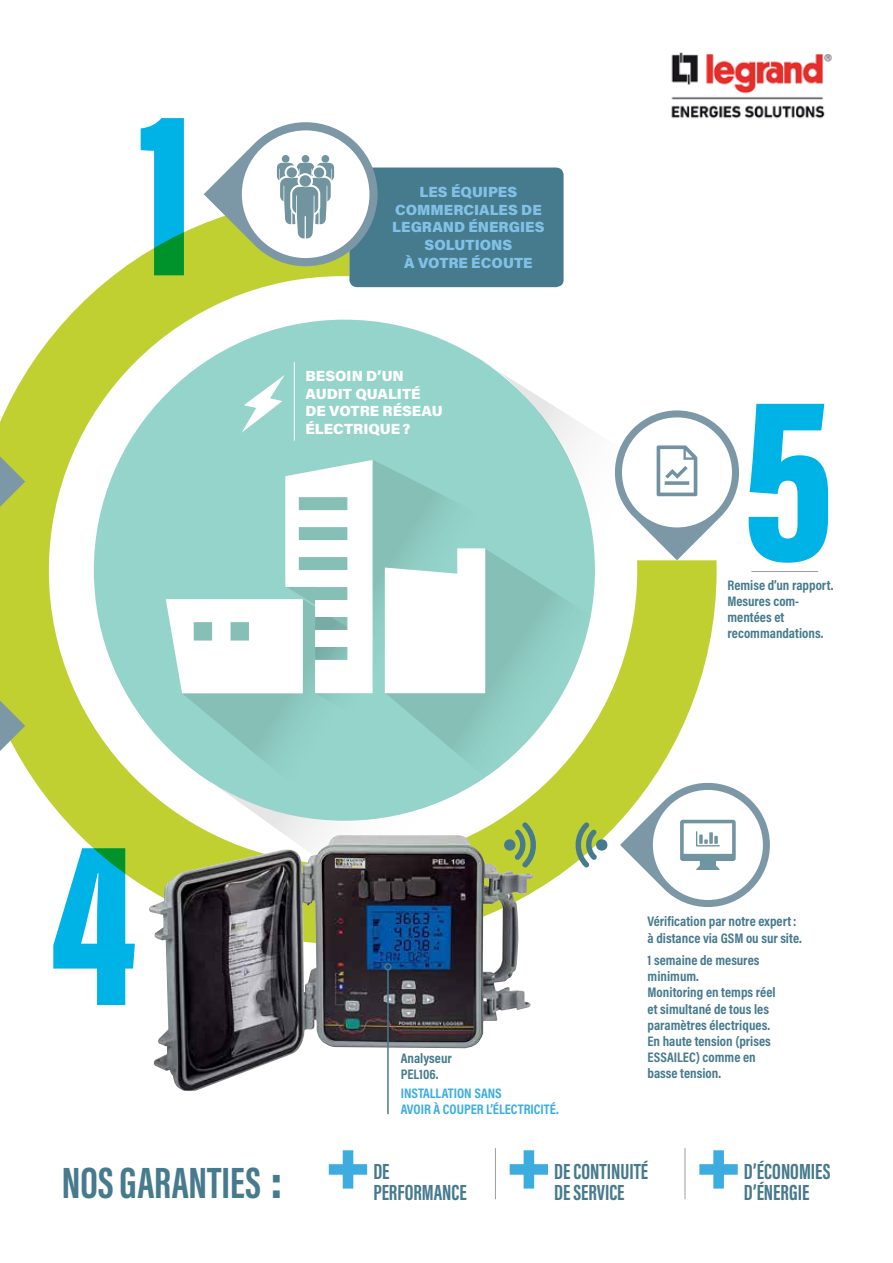
<style>
.page{position:relative;width:893px;height:1263px;background:#fff}
.page>*{position:absolute;margin:0;border:0;box-sizing:border-box;transform-origin:0 0}
.t1{font:700 45px "Acumin Pro Extra Cond";color:#467a8d}
.t2{font:700 22.5px/21px "Acumin Pro Extra Cond";color:#467a8d}
.t3{font:900 14.7px/17.7px "Acumin Pro";color:#81c1e7;text-align:center}
.t4{font:900 14.7px/17.7px "Acumin Pro";color:#fff}
.t5{font:700 13.95px/16.2px "Acumin Pro Cond";color:#467a8d}
.t6{font:700 13.95px/16.2px "Acumin Pro Cond";color:#3cadde}
.s1{font-family:"Acumin Pro"}
</style>
<div class="page">
<svg style="left:0;top:223px;width:350px;height:667px"></svg>
<div style="left:94px;top:320px;width:501px;height:501px;background:#94d4ca;border-radius:50%"></div>
<svg style="left:189px;top:355px;width:640px;height:537px"></svg>
<svg style="left:412px;top:549px;width:203px;height:249px"></svg>
<svg style="left:182px;top:693px;width:230px;height:117px"></svg>
<svg style="left:285px;top:460px;width:231px;height:296px"></svg>
<svg style="left:385px;top:548px;width:100px;height:145px;background:#f2f9f8"></svg>
<svg style="left:166px;top:460px;width:207px;height:233px"></svg>
<img style="left:149px;top:835px;width:385px;height:256px">
<svg style="left:503px;top:822px;width:36px;height:46px;background:#97b44d"></svg>
<hr style="left:387px;top:970px;width:2px;height:144px;background:#467a8d">
<div style="left:384px;top:963px;width:8px;height:7px;border:1px solid #467a8d;border-radius:50%"></div>
<svg style="left:242px;top:375px;width:43px;height:58px"></svg>
<hr style="left:294px;top:362px;width:1px;height:79px;background:#fff">
<hr style="left:751px;top:571px;width:67px;height:1px;background:#9c9e9f">
<svg style="left:572px;top:822px;width:36px;height:46px"></svg>
<hr style="left:495px;top:1148px;width:1px;height:51px;background:#9c9e9f">
<hr style="left:685px;top:1148px;width:1px;height:51px;background:#9c9e9f">
<svg style="left:510px;top:1150px;width:38px;height:38px"></svg>
<svg style="left:329px;top:1150px;width:38px;height:38px"></svg>
<svg style="left:699px;top:1150px;width:39px;height:38px"></svg>
<svg style="left:620px;top:777px;width:156px;height:130px"></svg>
<svg style="left:0;top:658px;width:25px;height:136px"></svg>
<svg style="left:0;top:413px;width:25px;height:137px;background:#b2c547"></svg>
<img style="left:671px;top:52px;width:161px;height:67px">
<svg style="left:609px;top:404px;width:219px;height:159px"></svg>
<svg style="left:53px;top:848px;width:82px;height:157px"></svg>
<svg style="left:141px;top:118px;width:43px;height:157px"></svg>
<svg style="left:204px;top:122px;width:360px;height:165px"></svg>
<p class="t3" style="left:392px;top:182px;width:154px">LES ÉQUIPES<br>COMMERCIALES DE<br>LEGRAND ÉNERGIES<br>SOLUTIONS<br>À VOTRE ÉCOUTE</p>
<p class="t4" style="left:305px;top:366px;width:139px">BESOIN D’UN<br>AUDIT QUALITÉ<br>DE VOTRE RÉSEAU<br>ÉLECTRIQUE?</p>
<p class="t5" style="left:727px;top:576px;width:108px">Remise d’un rapport.<br>Mesures com&shy;mentées et recommandations.</p>
<p class="t5" style="left:401px;top:1050px;width:53px">Analyseur<br>PEL106.</p>
<p class="t6" style="left:401px;top:1084px;width:160px">INSTALLATION SANS<br>AVOIR À COUPER L’ÉLECTRICITÉ.</p>
<p class="t5" style="left:648px;top:913px;width:156px">Vérification par notre expert: à distance via GSM ou sur site.</p>
<p class="t5" style="left:648px;top:952px;width:130px">1 semaine de mesures minimum.<br>Monitoring en temps réel et simultané de tous les paramètres électriques.<br>En haute tension (prises<br>ESSAILEC) comme en basse tension.</p>
<h1 class="t1" style="left:62px;top:1155px;width:223px">NOS GARANTIES <span class="s1">:</span></h1>
<h2 class="t2" style="left:554px;top:1160px;width:95px">DE CONTINUITÉ<br>DE SERVICE</h2>
<h2 class="t2" style="left:744px;top:1160px;width:88px">D’ÉCONOMIES<br>D’ÉNERGIE</h2>
<h2 class="t2" style="left:373px;top:1160px;width:95px">DE<br>PERFORMANCE</h2>
</div>
